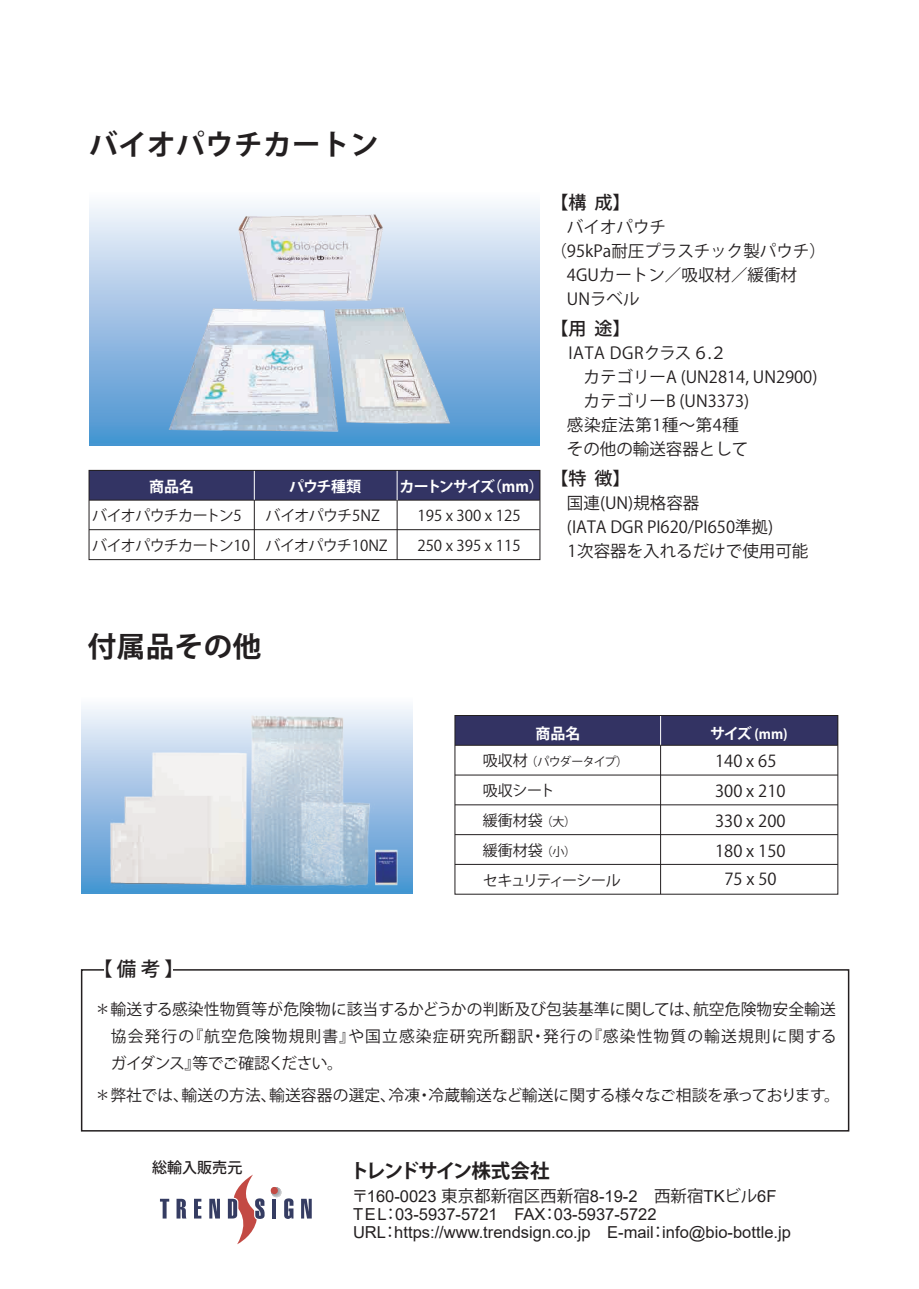
<style>
.page{position:relative;width:919px;height:1289px;background:#fff}
.page>*{position:absolute;margin:0;border:0;box-sizing:border-box;transform-origin:0 0}
.t1{font:700 28.5px "Koz Go Pro";letter-spacing:.015em;color:#231f20}
.t2{font:700 19.5px "Koz Go Pro";letter-spacing:-.07em;color:#231f20}
.t3{font:500 19.5px "Koz Go Pro";color:#231f20}
.t4{font:500 18px "Koz Go Pro";color:#231f20}
.t5{font:16.5px/30px "Koz Go Pro";color:#231f20}
.t6{font:16.5px/18px "Arial";color:#231f20}
.t7{font:16.5px "Koz Go Pro";letter-spacing:.035em;color:#231f20}
.t8{font:15.75px/27px "Koz Go Pro";letter-spacing:.01em;color:#231f20;text-align:justify}
.t9{font:15px/30px "Koz Go Pro";letter-spacing:-.02em;color:#231f20}
.t10{font:15px "Koz Go Pro";color:#231f20}
.t11{font:15px "Koz Go Pro";letter-spacing:-.04em;color:#231f20}
.t12{font:700 15px "Koz Go Pro";letter-spacing:-.05em;color:#fff}
.t13{font:15px "Koz Go Pro";letter-spacing:-.045em;color:#231f20}
.t14{font:700 15px "Koz Go Pro";letter-spacing:-.08em;color:#fff}
.t15{font:500 15px "Koz Go Pro";color:#231f20}
.t16{font:700 13.5px "Koz Go Pro";color:#fff}
.t17{font:12px "Koz Go Pro";letter-spacing:-.07em;color:#231f20}
.s1{font-size:15px}
.s2{font-size:12px}
.s3{font-family:"Koz Go Pro"}
</style>
<div class="page">
<div style="left:81px;top:969px;width:768px;height:162px;border:2px solid #231f20"></div>
<div style="left:104px;top:957px;width:69px;height:25px;background:#fff"></div>
<div style="left:455px;top:715px;width:382px;height:30px;background:#333363"></div>
<hr style="left:660px;top:745px;width:1px;height:149px;background:#231f20">
<hr style="left:455px;top:774px;width:382px;height:1px;background:#231f20">
<hr style="left:455px;top:804px;width:382px;height:1px;background:#231f20">
<hr style="left:455px;top:834px;width:382px;height:1px;background:#231f20">
<hr style="left:455px;top:864px;width:382px;height:1px;background:#231f20">
<hr style="left:660px;top:715px;width:1px;height:30px;background:#fff">
<div style="left:454px;top:715px;width:384px;height:179px;border:1px solid #231f20"></div>
<hr style="left:455px;top:745px;width:382px;height:1px;background:#231f20">
<svg style="left:160px;top:1198px;width:9px;height:20px"></svg>
<svg style="left:176px;top:1198px;width:10px;height:20px"></svg>
<svg style="left:194px;top:1198px;width:7px;height:20px"></svg>
<svg style="left:209px;top:1174px;width:56px;height:70px"></svg>
<hr style="left:272px;top:1198px;width:4px;height:20px;background:#353c62">
<svg style="left:284px;top:1198px;width:9px;height:20px"></svg>
<svg style="left:301px;top:1198px;width:11px;height:20px"></svg>
<div style="left:272px;top:1187px;width:9px;height:10px;background:#cacbcd;border-radius:50%"></div>
<div style="left:272px;top:1187px;width:9px;height:9px;background:#c1c2c6;border-radius:50%"></div>
<div style="left:271px;top:1187px;width:9px;height:9px;background:#adb0b4;border-radius:50%"></div>
<div style="left:271px;top:1187px;width:8px;height:7px;background:#ad888a;border-radius:50%"></div>
<div style="left:271px;top:1186px;width:7px;height:8px;background:#c34a44;border-radius:50%"></div>
<div style="left:82px;top:695px;width:330px;height:198px;background:linear-gradient(to bottom,#fdf9fd,#4891d0)"></div>
<img style="left:92px;top:695px;width:313px;height:199px">
<img style="left:337px;top:824px;width:64px;height:64px">
<div style="left:89px;top:190px;width:451px;height:256px;background:linear-gradient(to bottom,#fdf9fd,#4790d0)"></div>
<img style="left:130px;top:208px;width:352px;height:235px">
<hr style="left:89px;top:529px;width:450px;height:1px;background:#231f20">
<div style="left:89px;top:470px;width:450px;height:30px;background:#333464"></div>
<hr style="left:89px;top:500px;width:450px;height:1px;background:#231f20">
<hr style="left:397px;top:500px;width:1px;height:59px;background:#231f20">
<hr style="left:254px;top:500px;width:1px;height:59px;background:#231f20">
<hr style="left:397px;top:470px;width:1px;height:30px;background:#fff">
<svg style="left:254px;top:472px;width:1px;height:27px"></svg>
<div style="left:89px;top:470px;width:451px;height:90px;border:1px solid #231f20"></div>
<h1 class="t1" style="left:89px;top:126px;width:291px">バイオパウチカートン</h1>
<p class="t12" style="left:149px;top:476px;width:46px">商品名</p>
<p class="t12" style="left:289px;top:476px;width:73px">パウチ種類</p>
<p class="t14" style="left:399px;top:476px;width:146px">カートンサイズ（mm）</p>
<p class="t13" style="left:92px;top:505px;width:151px">バイオパウチカートン5</p>
<p class="t10" style="left:417px;top:505px;width:105px">195 x 300 x 125</p>
<p class="t11" style="left:92px;top:536px;width:159px">バイオパウチカートン10</p>
<p class="t10" style="left:417px;top:536px;width:105px">250 x 395 x 115</p>
<p class="t9" style="left:265px;top:500px;width:124px;line-height:30.5px">バイオパウチ5NZバイオパウチ10NZ</p>
<p class="t4" style="left:550px;top:190px;width:82px">【構 成】</p>
<p class="t5" style="left:567px;top:212px;width:100px">バイオパウチ</p>
<p class="t5" style="left:550px;top:236px;width:277px">（95kPa耐圧プラスチック製パウチ）</p>
<p class="t5" style="left:567px;top:260px;width:231px">4GUカートン／吸収材／緩衝材</p>
<p class="t5" style="left:567px;top:284px;width:74px">UNラベル</p>
<p class="t4" style="left:550px;top:316px;width:82px">【用 途】</p>
<p class="t7" style="left:568px;top:342px;width:160px">IATA DGRクラス ６.２</p>
<p class="t5" style="left:550px;top:362px;width:268px">　　カテゴリーA (UN2814, UN2900)</p>
<p class="t5" style="left:550px;top:386px;width:200px">　　カテゴリーB (UN3373)</p>
<p class="t7" style="left:567px;top:414px;width:173px">感染症法第1種～第4種</p>
<p class="t5" style="left:550px;top:434px;width:199px">　その他の輸送容器として</p>
<p class="t4" style="left:550px;top:466px;width:82px">【特 徴】</p>
<p class="t5" style="left:550px;top:491px;width:259px;line-height:24px;text-indent:16px">国連(UN)規格容器<br>　(IATA DGR PI620/PI650準拠)<br>　1次容器を入れるだけで使用可能</p>
<h1 class="t1" style="left:88px;top:628px;width:175px">付属品その他</h1>
<p class="t3" style="left:93px;top:955px;width:92px">【 備 考 】</p>
<p class="t12" style="left:535px;top:724px;width:46px">商品名</p>
<p class="t16" style="left:710px;top:725px;width:79px"><span class="s1">サイズ</span> (mm)</p>
<p class="t5" style="left:715px;top:746px;width:72px">140 x 65<br>300 x 210<br>330 x 200<br>180 x 150</p>
<p class="t5" style="left:724px;top:864px;width:54px">75 x 50</p>
<p class="t17" style="left:483px;top:753px;width:147px"><span class="s1">吸収材</span> （パウダータイプ）</p>
<p class="t9" style="left:482px;top:776px;width:140px">吸収シート<br>緩衝材袋 <span class="s2">（大）<br></span>緩衝材袋 <span class="s2">（小）<br></span>セキュリティーシール</p>
<p class="t8" style="left:111px;top:996px;width:727px;text-indent:-16px">＊輸送する感染性物質等が危険物に該当するかどうかの判断及び包装基準に関しては、航空危険物安全輸送協会発行の『航空危険物規則書』や国立感染症研究所翻訳・発行の『感染性物質の輸送規則に関するガイダンス』等でご確認ください。</p>
<p class="t8" style="left:95px;top:1081px;width:746px">＊弊社では、輸送の方法、輸送容器の選定、冷凍・冷蔵輸送など輸送に関する様々なご相談を承っております。</p>
<p class="t15" style="left:152px;top:1157px;width:91px">総輸入販売元</p>
<p class="t2" style="left:350px;top:1158px;width:201px">トレンドサイン株式会社</p>
<p class="t6" style="left:352px;top:1186px;width:440px"><span class="s3">〒</span>160-0023 <span class="s3">東京都新宿区西新宿</span>8-19-2<span class="s3">　西新宿</span>TK<span class="s3">ビル</span>6F<br>TEL<span class="s3">：</span>03-5937-5721 FAX<span class="s3">：</span>03-5937-5722<br>URL<span class="s3">：</span>https://www.trendsign.co.jp E-mail<span class="s3">：</span>info@bio-bottle.jp</p>
</div>
